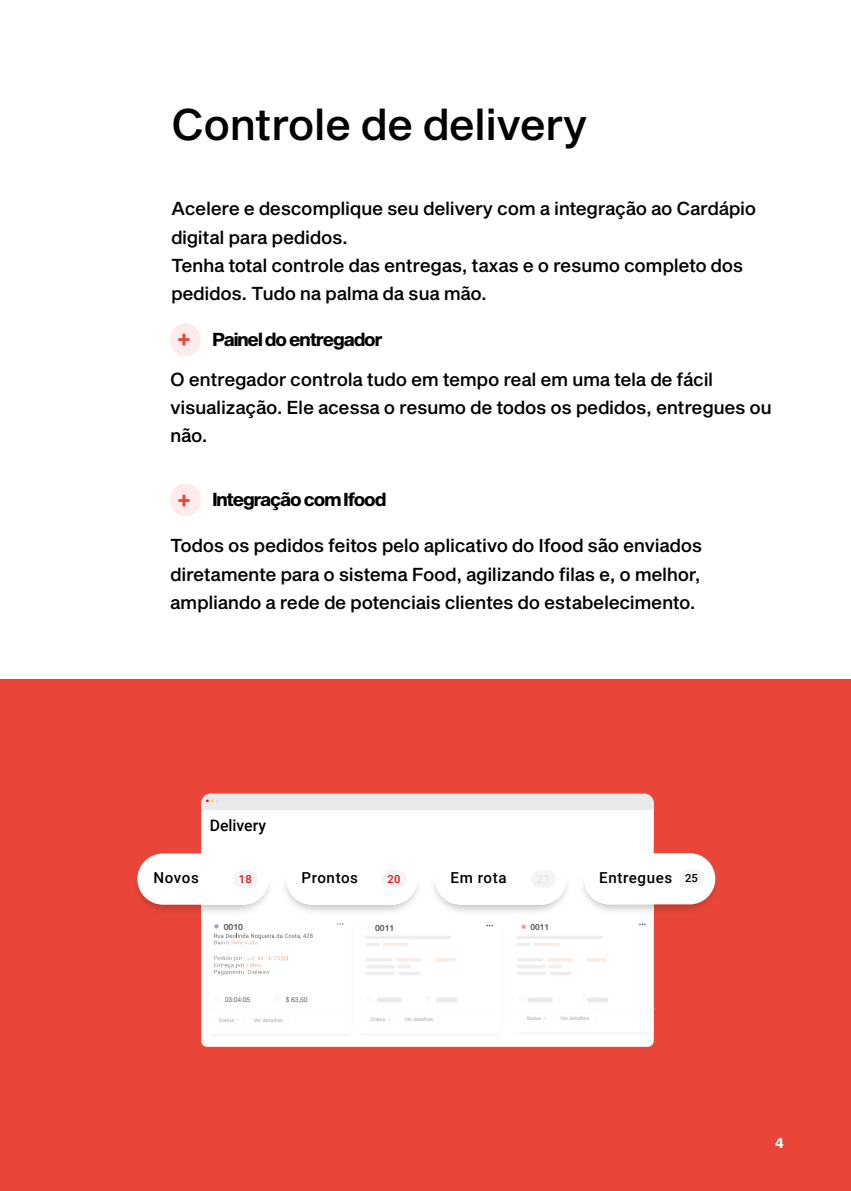
<style>
.page{position:relative;width:851px;height:1191px;background:#fff}
.page>*{position:absolute;margin:0;border:0;box-sizing:border-box;transform-origin:0 0}
.t1{font:43.4px "Sequel Sans Medium Body";letter-spacing:-.02em;color:#020203}
.t2{font:26px "Sequel Sans Bold Disp";color:#e94539}
.t3{font:18.4px/28px "Sequel Sans Medium Body";letter-spacing:-.02em;color:#010202}
.t4{font:18.4px "Sequel Sans Bold Disp";letter-spacing:-.02em;color:#010202}
.t5{font:500 15.8px "Roboto";color:#010202}
.t6{font:500 15.2px "Roboto";letter-spacing:.04em;color:#010202}
.t7{font:14px "Sequel Sans Bold Head";color:#fff}
.t8{font:500 11.2px "Roboto";color:#e31016}
.t9{font:700 8.6px "Helvetica Neue";color:#636066}
.t10{font:6.8px "Helvetica Neue";letter-spacing:-.02em;color:#636066}
.t11{font:5.2px "Roboto";letter-spacing:.02em;color:#aaa6ab}
.t12{font:5px "Roboto";letter-spacing:.02em;color:#aaa6ab}
.s1{font-size:11.2px}
</style>
<div class="page">
<div style="left:0;top:679px;width:850px;height:512px;background:#e94539"></div>
<div style="left:201px;top:842px;width:452px;height:205px;background:#fff"></div>
<img style="left:203px;top:1033px;width:152px;height:8px">
<img style="left:355px;top:1033px;width:151px;height:8px">
<img style="left:510px;top:1033px;width:143px;height:7px">
<div style="left:583px;top:853px;width:132px;height:51px;background:#fff;border-radius:26px"></div>
<div style="left:286px;top:853px;width:131px;height:51px;background:#fff;border-radius:26px"></div>
<div style="left:137px;top:853px;width:132px;height:51px;background:#fff;border-radius:26px"></div>
<div style="left:435px;top:853px;width:131px;height:51px;background:#fff;border-radius:26px"></div>
<svg style="left:138px;top:870px;width:574px;height:163px"></svg>
<div style="left:537px;top:874px;width:12px;height:8px;background:#f5f4f5"></div>
<svg style="left:201px;top:793px;width:452px;height:49px;background:#f7f5f5"></svg>
<div style="left:170px;top:323px;width:30px;height:33px;background:#fdeceb;border-radius:15px"></div>
<div style="left:170px;top:483px;width:30px;height:33px;background:#fdeceb;border-radius:15px"></div>
<img style="left:214px;top:940px;width:43px;height:5px">
<h1 class="t1" style="left:171px;top:94px;width:418px">Controle de delivery</h1>
<p class="t3" style="left:171px;top:196px;width:586px">Acelere e descomplique seu delivery com a integração ao Cardápio digital para pedidos.<br>Tenha total controle das entregas, taxas e o resumo completo dos pedidos. Tudo na palma da sua mão.</p>
<h2 class="t2" style="left:178px;top:321px;width:14px">+</h2>
<p class="t4" style="left:213px;top:326px;width:171px">Painel do entregador</p>
<p class="t3" style="left:170px;top:366px;width:603px">O entregador controla tudo em tempo real em uma tela de fácil visualização. Ele acessa o resumo de todos os pedidos, entregues ou não.</p>
<h2 class="t2" style="left:178px;top:481px;width:14px">+</h2>
<p class="t4" style="left:213px;top:486px;width:175px">Integração com Ifood</p>
<p class="t3" style="left:170px;top:532px;width:533px;text-align:justify">Todos os pedidos feitos pelo aplicativo do Ifood são enviados diretamente para o sistema Food, agilizando filas e, o melhor, ampliando a rede de potenciais clientes do estabelecimento.</p>
<p class="t5" style="left:210px;top:814px;width:58px">Delivery</p>
<p class="t6" style="left:153px;top:867px;width:47px">Novos</p>
<p class="t8" style="left:239px;top:870px;width:14px">18</p>
<p class="t6" style="left:301px;top:867px;width:58px">Prontos</p>
<p class="t8" style="left:387px;top:870px;width:14px">20</p>
<p class="t6" style="left:450px;top:867px;width:57px">Em rota</p>
<p class="t6" style="left:599px;top:867px;width:100px">Entregues <span class="s1">25</span></p>
<p class="t9" style="left:224px;top:919px;width:21px">0010</p>
<p class="t10" style="left:225px;top:994px;width:27px">03:04:05</p>
<p class="t10" style="left:286px;top:994px;width:23px">$ 63,50</p>
<p class="t11" style="left:219px;top:1016px;width:17px">Status</p>
<p class="t11" style="left:254px;top:1016px;width:31px">Ver detalhes</p>
<p class="t9" style="left:375px;top:921px;width:20px">0011</p>
<p class="t12" style="left:370px;top:1016px;width:16px">Status</p>
<p class="t12" style="left:404px;top:1016px;width:30px">Ver detalhes</p>
<p class="t9" style="left:530px;top:920px;width:20px">0011</p>
<p class="t12" style="left:526px;top:1015px;width:16px">Status</p>
<p class="t12" style="left:560px;top:1015px;width:30px">Ver detalhes</p>
<p class="t7" style="left:775px;top:1133px;width:10px">4</p>
</div>
